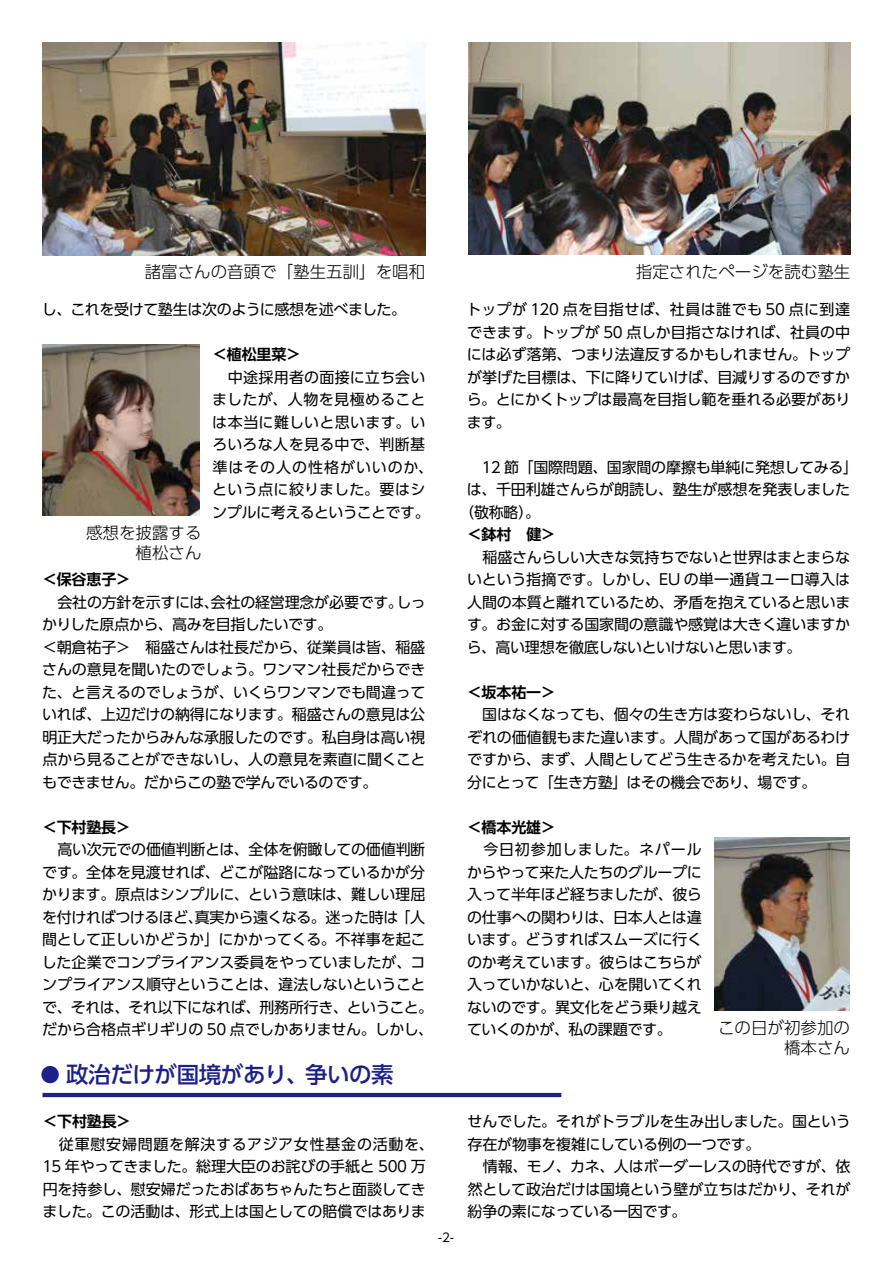
<style>
.page{position:relative;width:893px;height:1263px;background:#fff}
.page>*{position:absolute;margin:0;border:0;box-sizing:border-box;transform-origin:0 0}
.t1{font:500 22.5px "UD Shin Go Pr 6 N";letter-spacing:-.02em;color:#1d2088}
.t2{font:300 16.5px/20.4px "UD Shin Go Pr 6 N";color:#000;text-align:right}
.t3{font:15px/22.5px "UD Shin Go Pr 6 N";letter-spacing:-.02em;color:#000}
.t4{font:15px/22.5px "UD Shin Go Pr 6 N";letter-spacing:.015em;color:#000}
.t5{font:700 15px "UD Shin Go Pr 6 N De";letter-spacing:-.01em;color:#000}
.t6{font:12px "UD Shin Go Pr 6 N";color:#000}
.s1{font-size:19.5px}
</style>
<div class="page">
<img style="left:468px;top:43px;width:382px;height:212px">
<img style="left:43px;top:43px;width:382px;height:212px">
<hr style="left:43px;top:1093px;width:518px;height:4px;background:#1d2088">
<img style="left:714px;top:838px;width:136px;height:173px">
<img style="left:43px;top:345px;width:157px;height:171px">
<p class="t2" style="left:145px;top:261px;width:282px">諸富さんの音頭で「塾生五訓」を唱和</p>
<p class="t2" style="left:636px;top:261px;width:216px">指定されたページを読む塾生</p>
<p class="t3" style="left:42px;top:298px;width:366px">し、これを受けて塾生は次のように感想を述べました。</p>
<p class="t5" style="left:212px;top:342px;width:90px">＜植松里菜＞</p>
<p class="t4" style="left:212px;top:365px;width:223px">　中途採用者の面接に立ち会いましたが、人物を見極めることは本当に難しいと思います。いろいろな人を見る中で、判断基準はその人の性格がいいのか、という点に絞りました。要はシンプルに考えるということです。</p>
<p class="t3" style="left:466px;top:298px;width:386px;text-align:justify">トップが 120 点を目指せば、社員は誰でも 50 点に到達できます。トップが 50 点しか目指さなければ、社員の中には必ず落第、つまり法違反するかもしれません。トップが挙げた目標は、下に降りていけば、目減りするのですから。とにかくトップは最高を目指し範を垂れる必要があります。</p>
<p class="t3" style="left:467px;top:455px;width:392px">　12 節「国際問題、国家間の摩擦も単純に発想してみる」</p>
<p class="t3" style="left:467px;top:478px;width:385px">は、千田利雄さんらが朗読し、塾生が感想を発表しました</p>
<p class="t3" style="left:459px;top:500px;width:82px">（敬称略）。</p>
<p class="t5" style="left:467px;top:522px;width:91px">＜鉢村　健＞</p>
<p class="t3" style="left:467px;top:545px;width:385px;text-align:justify">　稲盛さんらしい大きな気持ちでないと世界はまとまらないという指摘です。しかし、EU の単一通貨ユーロ導入は人間の本質と離れているため、矛盾を抱えていると思います。お金に対する国家間の意識や感覚は大きく違いますから、高い理想を徹底しないといけないと思います。</p>
<p class="t5" style="left:467px;top:680px;width:90px">＜坂本祐一＞</p>
<p class="t3" style="left:467px;top:703px;width:385px;text-align:justify">　国はなくなっても、個々の生き方は変わらないし、それぞれの価値観もまた違います。人間があって国があるわけですから、まず、人間としてどう生きるかを考えたい。自分にとって「生き方塾」はその機会であり、場です。</p>
<p class="t5" style="left:467px;top:815px;width:90px">＜橋本光雄＞</p>
<p class="t3" style="left:467px;top:838px;width:237px;text-align:justify">　今日初参加しました。ネパールからやって来た人たちのグループに入って半年ほど経ちましたが、彼らの仕事への関わりは、日本人とは違います。どうすればスムーズに行くのか考えています。彼らはこちらが入っていかないと、心を開いてくれないのです。異文化をどう乗り越えていくのかが、私の課題です。</p>
<p class="t2" style="left:86px;top:522px;width:117px">感想を披露する植松さん</p>
<p class="t5" style="left:42px;top:567px;width:90px">＜保谷恵子＞</p>
<p class="t3" style="left:42px;top:590px;width:385px">　会社の方針を示すには、会社の経営理念が必要です。しっかりした原点から、高みを目指したいです。<br>＜朝倉祐子＞　稲盛さんは社長だから、従業員は皆、稲盛さんの意見を聞いたのでしょう。ワンマン社長だからできた、と言えるのでしょうが、いくらワンマンでも間違っていれば、上辺だけの納得になります。稲盛さんの意見は公明正大だったからみんな承服したのです。私自身は高い視点から見ることができないし、人の意見を素直に聞くこともできません。だからこの塾で学んでいるのです。</p>
<p class="t5" style="left:42px;top:815px;width:105px">＜下村塾長＞　</p>
<p class="t3" style="left:42px;top:838px;width:393px">　高い次元での価値判断とは、全体を俯瞰しての価値判断です。全体を見渡せれば、どこが隘路になっているかが分かります。原点はシンプルに、という意味は、難しい理屈を付ければつけるほど、真実から遠くなる。迷った時は「人間として正しいかどうか」にかかってくる。不祥事を起こした企業でコンプライアンス委員をやっていましたが、コンプライアンス順守ということは、違法しないということで、それは、それ以下になれば、刑務所行き、ということ。だから合格点ギリギリの 50 点でしかありません。しかし、</p>
<p class="t2" style="left:718px;top:1017px;width:133px">この日が初参加の橋本さん</p>
<h1 class="t1" style="left:40px;top:1056px;width:355px"><span class="s1">●</span> 政治だけが国境があり、争いの素</h1>
<p class="t5" style="left:43px;top:1109px;width:90px">＜下村塾長＞</p>
<p class="t3" style="left:42px;top:1132px;width:393px">　従軍慰安婦問題を解決するアジア女性基金の活動を、<br>15 年やってきました。総理大臣のお詫びの手紙と 500 万円を持参し、慰安婦だったおばあちゃんたちと面談してきました。この活動は、形式上は国としての賠償ではありま</p>
<p class="t6" style="left:438px;top:1227px;width:17px">-2-</p>
<p class="t3" style="left:467px;top:1110px;width:385px">せんでした。それがトラブルを生み出しました。国という存在が物事を複雑にしている例の一つです。<br>　情報、モノ、カネ、人はボーダーレスの時代ですが、依然として政治だけは国境という壁が立ちはだかり、それが紛争の素になっている一因です。</p>
</div>
